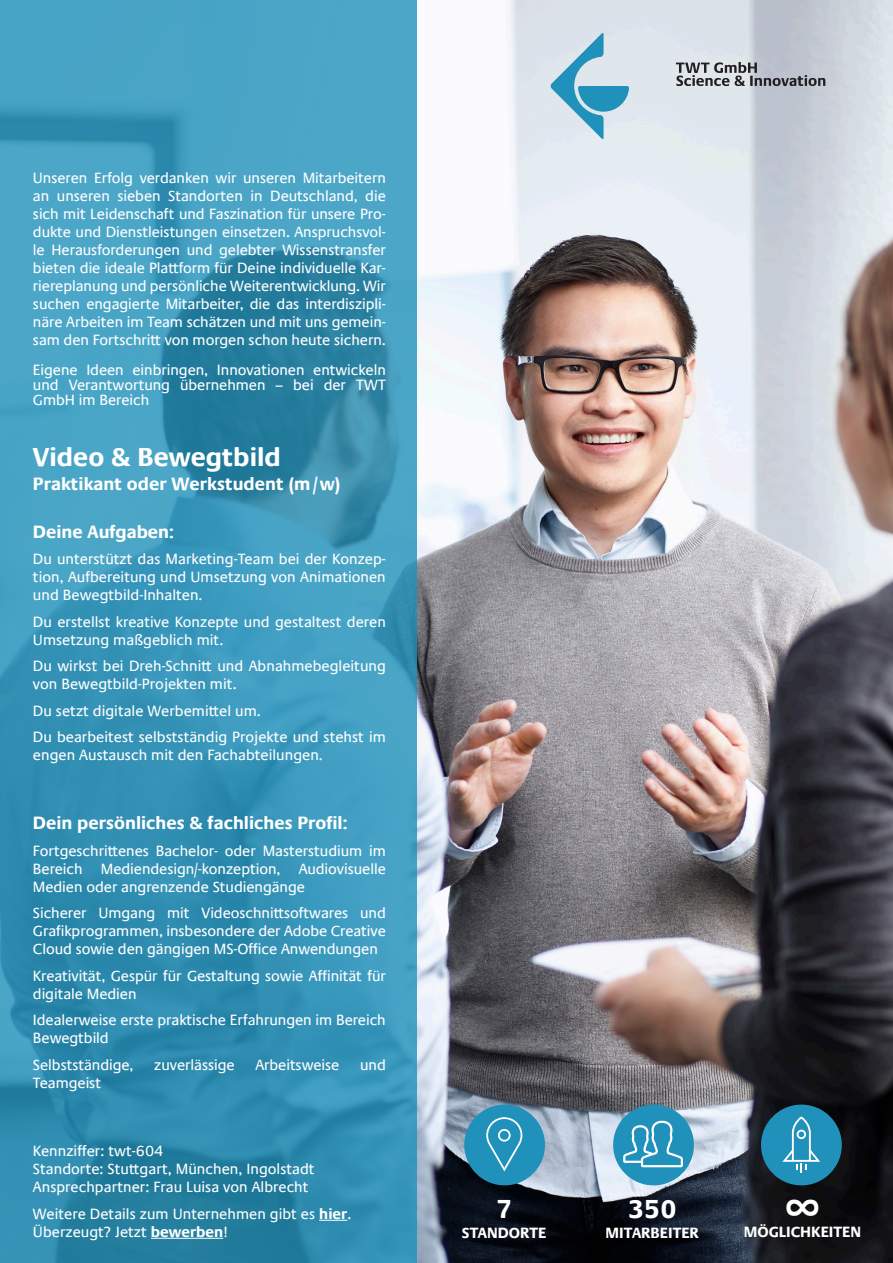
<style>
.page{position:relative;width:893px;height:1263px;background:#fff}
.page>*{position:absolute;margin:0;border:0;box-sizing:border-box;transform-origin:0 0}
.t1{font:700 43.5px "Praxis Com";color:#fff}
.t2{font:700 26.25px "Praxis Com";color:#fff}
.t3{font:700 18px "Praxis Com";color:#fff}
.t4{font:15px/18px "Praxis Com";color:#fff}
.t5{font:700 15px "Praxis Com";color:#fff}
.s1{font-weight:700}
</style>
<div class="page">
<img style="left:417px;top:1px;width:476px;height:1262px">
<svg style="left:0;top:0;width:417px;height:1263px;background:#3995b8"></svg>
<svg style="left:676px;top:62px;width:149px;height:24px;background:#9ca0a6"></svg>
<svg style="left:551px;top:33px;width:78px;height:106px;background:#a2cbdc"></svg>
<svg style="left:319px;top:1220px;width:28px;height:1px"></svg>
<hr style="left:151px;top:1238px;width:72px;height:1px;background:#fff">
<div style="left:613px;top:1104px;width:81px;height:81px;background:#2091ba;border-radius:50%"></div>
<div style="left:464px;top:1104px;width:81px;height:81px;background:#2091ba;border-radius:50%"></div>
<div style="left:761px;top:1104px;width:81px;height:81px;background:#2091ba;border-radius:50%"></div>
<svg style="left:623px;top:1121px;width:60px;height:46px"></svg>
<svg style="left:782px;top:1116px;width:38px;height:57px"></svg>
<svg style="left:486px;top:1117px;width:36px;height:54px"></svg>
<p class="t4" style="left:33px;top:169px;width:354px;text-align:justify">Unseren Erfolg verdanken wir unseren Mitarbeitern an unseren sieben Standorten in Deutschland, die sich mit Leidenschaft und Faszination für unsere Pro&shy;dukte und Dienstleistungen einsetzen. Anspruchsvol&shy;le Herausforderungen und gelebter Wissenstransfer bieten die ideale Plattform für Deine individuelle Kar&shy;riereplanung und persönliche Weiterentwicklung. Wir suchen engagierte Mitarbeiter, die das interdiszipli&shy;näre Arbeiten im Team schätzen und mit uns gemein&shy;sam den Fortschritt von morgen schon heute sichern.</p>
<p class="t4" style="left:33px;top:362px;width:354px;line-height:15px;text-align:justify">Eigene Ideen einbringen, Innovationen entwickeln und Verantwortung übernehmen – bei der TWT GmbH im Bereich</p>
<p class="t2" style="left:33px;top:441px;width:249px">Video &amp; Bewegtbild</p>
<p class="t3" style="left:33px;top:473px;width:309px">Praktikant oder Werkstudent (m/w)</p>
<p class="t3" style="left:33px;top:521px;width:143px">Deine Aufgaben:</p>
<p class="t4" style="left:33px;top:550px;width:354px;text-align:justify">Du unterstützt das Marketing-Team bei der Konzep&shy;tion, Aufbereitung und Umsetzung von Animationen und Bewegtbild-Inhalten.</p>
<p class="t4" style="left:33px;top:612px;width:354px">Du erstellst kreative Konzepte und gestaltest deren<br>Umsetzung maßgeblich mit.</p>
<p class="t4" style="left:33px;top:657px;width:354px">Du wirkst bei Dreh-Schnitt und Abnahmebegleitung von Bewegtbild-Projekten mit.</p>
<p class="t4" style="left:33px;top:701px;width:229px">Du setzt digitale Werbemittel um.</p>
<p class="t4" style="left:33px;top:728px;width:354px">Du bearbeitest selbstständig Projekte und stehst im engen Austausch mit den Fachabteilungen.</p>
<p class="t3" style="left:33px;top:812px;width:316px">Dein persönliches &amp; fachliches Profil:</p>
<p class="t4" style="left:33px;top:842px;width:354px;text-align:justify">Fortgeschrittenes Bachelor- oder Masterstudium im Bereich Mediendesign/-konzeption, Audiovisuelle Medien oder angrenzende Studiengänge</p>
<p class="t4" style="left:33px;top:904px;width:354px;text-align:justify">Sicherer Umgang mit Videoschnittsoftwares und Grafikprogrammen, insbesondere der Adobe Creative Cloud sowie den gängigen MS-Office Anwendungen</p>
<p class="t4" style="left:33px;top:967px;width:354px">Kreativität, Gespür für Gestaltung sowie Affinität für digitale Medien</p>
<p class="t4" style="left:33px;top:1011px;width:354px">Idealerweise erste praktische Erfahrungen im Bereich<br>Bewegtbild</p>
<p class="t4" style="left:33px;top:1056px;width:102px">Selbstständige,</p>
<p class="t4" style="left:154px;top:1056px;width:82px">zuverlässige</p>
<p class="t4" style="left:255px;top:1056px;width:86px">Arbeitsweise</p>
<p class="t4" style="left:360px;top:1056px;width:27px">und</p>
<p class="t4" style="left:33px;top:1074px;width:70px">Teamgeist</p>
<p class="t4" style="left:33px;top:1142px;width:132px">Kennziffer: twt-604</p>
<p class="t4" style="left:33px;top:1160px;width:283px">Standorte: Stuttgart, München, Ingolstadt<br>Ansprechpartner: Frau Luisa von Albrecht</p>
<p class="t4" style="left:33px;top:1205px;width:320px">Weitere Details zum Unternehmen gibt es <span class="s1">hier</span>.</p>
<p class="t4" style="left:33px;top:1223px;width:197px">Überzeugt? Jetzt <span class="s1">bewerben</span>!</p>
<p class="t2" style="left:496px;top:1193px;width:18px">7</p>
<p class="t5" style="left:462px;top:1223px;width:86px">STANDORTE</p>
<p class="t1" style="left:784px;top:1181px;width:39px">∞</p>
<p class="t2" style="left:628px;top:1193px;width:50px">350</p>
<p class="t5" style="left:606px;top:1223px;width:95px">MITARBEITER</p>
<p class="t5" style="left:744px;top:1223px;width:119px">MÖGLICHKEITEN</p>
</div>
